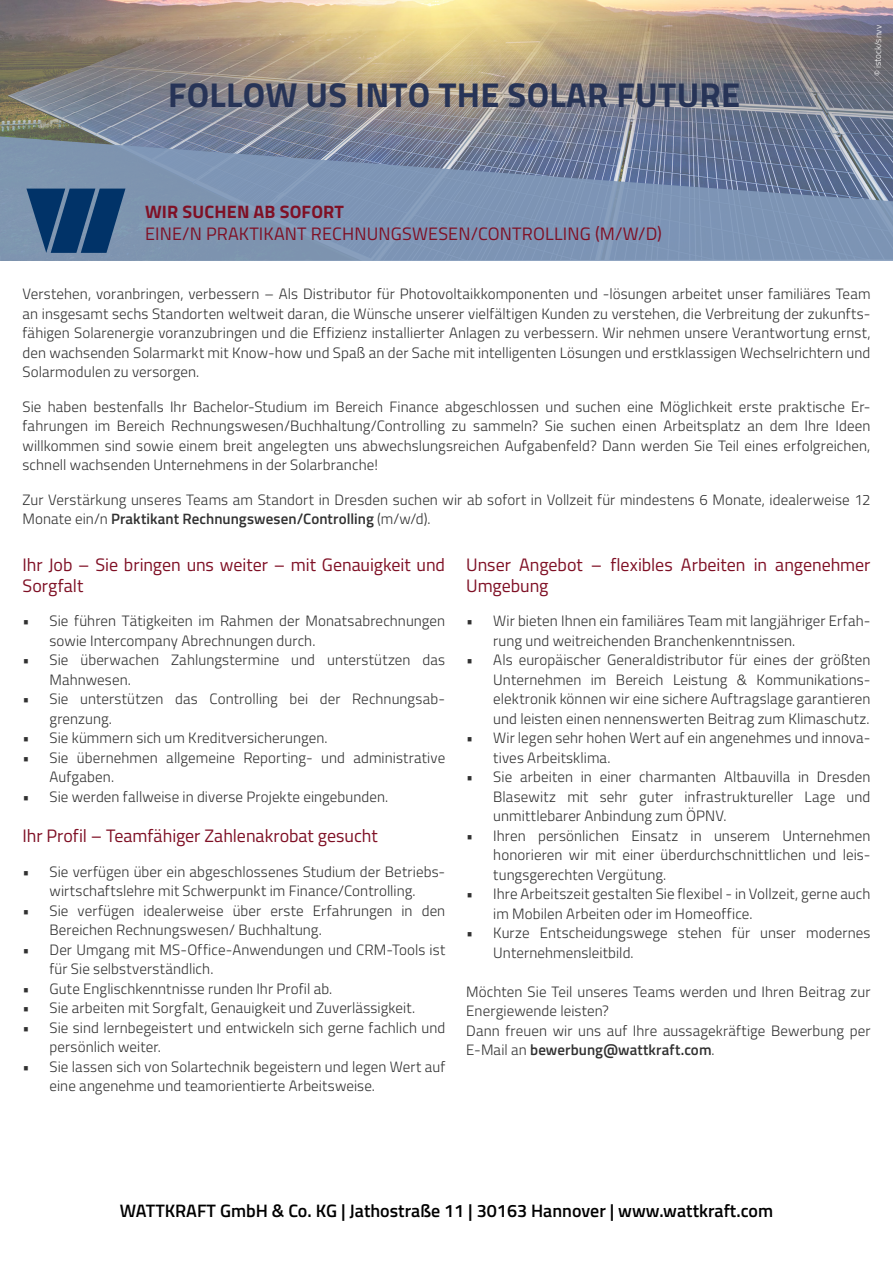
<style>
.page{position:relative;width:893px;height:1263px;background:#fff}
.page>*{position:absolute;margin:0;border:0;box-sizing:border-box;transform-origin:0 0}
.t1{font:700 34.5px "Titillium Web";letter-spacing:.01em;color:#273457}
.t2{font:18px/21px "Titillium Web";color:#7f1025}
.t3{font:600 18px "Titillium Web";color:#000}
.t4{font:700 18px "Titillium Web";letter-spacing:.01em;color:#7f1025}
.t5{font:300 15px/19.5px "Titillium Web";letter-spacing:.005em;color:#313131}
.t6{font:300 9px "Titillium Web";color:#fff}
.s1{font-weight:600}
</style>
<div class="page">
<img style="left:0;top:0;width:893px;height:136px">
<svg style="left:0;top:136px;width:893px;height:125px;background:#7a8ead"></svg>
<svg style="left:26px;top:189px;width:99px;height:64px;background:#254f7c"></svg>
<p class="t1" style="left:168px;top:68px;width:574px">FOLLOW US INTO THE SOLAR FUTURE</p>
<p class="t4" style="left:145px;top:198px;width:201px">WIR SUCHEN AB SOFORT</p>
<p class="t2" style="left:145px;top:222px;width:518px">EINE/N PRAKTIKANT RECHNUNGSWESEN/CONTROLLING (M/W/D)</p>
<p class="t6" style="left:871px;top:76px;width:52px;rotate:-89deg">© istock/snvv</p>
<p class="t5" style="left:22px;top:283px;width:850px;text-align:justify">Verstehen, voranbringen, verbessern – Als Distributor für Photovoltaikkomponenten und -lösungen arbeitet unser familiäres Team an insgesamt sechs Standorten weltweit daran, die Wünsche unserer vielfältigen Kunden zu verstehen, die Verbreitung der zukunfts&shy;fähigen Solarenergie voranzubringen und die Effizienz installierter Anlagen zu verbessern. Wir nehmen unsere Verantwortung ernst, den wachsenden Solarmarkt mit Know-how und Spaß an der Sache mit intelligenten Lösungen und erstklassigen Wechselrichtern und Solarmodulen zu versorgen.</p>
<p class="t5" style="left:22px;top:396px;width:849px;text-align:justify">Sie haben bestenfalls Ihr Bachelor-Studium im Bereich Finance abgeschlossen und suchen eine Möglichkeit erste praktische Er&shy;fahrungen im Bereich Rechnungswesen/Buchhaltung/Controlling zu sammeln? Sie suchen einen Arbeitsplatz an dem Ihre Ideen willkommen sind sowie einem breit angelegten uns abwechslungsreichen Aufgabenfeld? Dann werden Sie Teil eines erfolgreichen, schnell wachsenden Unternehmens in der Solarbranche!</p>
<p class="t5" style="left:22px;top:489px;width:849px">Zur Verstärkung unseres Teams am Standort in Dresden suchen wir ab sofort in Vollzeit für mindestens 6 Monate, idealerweise 12<br>Monate ein/n <span class="s1">Praktikant Rechnungswesen/Controlling</span> (m/w/d).</p>
<p class="t2" style="left:22px;top:553px;width:424px">Ihr Job – Sie bringen uns weiter – mit Genauigkeit und<br>Sorgfalt</p>
<p class="t5" style="left:50px;top:610px;width:397px;text-indent:-27px">• Sie führen Tätigkeiten im Rahmen der Monatsabrechnungen sowie Intercompany Abrechnungen durch.</p>
<p class="t5" style="left:50px;top:649px;width:397px;text-indent:-27px">• Sie überwachen Zahlungstermine und unterstützen das<br>Mahnwesen.</p>
<p class="t5" style="left:50px;top:688px;width:397px;text-indent:-27px">• Sie unterstützen das Controlling bei der Rechnungsab&shy;grenzung.</p>
<p class="t5" style="left:22px;top:727px;width:307px">• Sie kümmern sich um Kreditversicherungen.</p>
<p class="t5" style="left:50px;top:747px;width:397px;text-indent:-27px">• Sie übernehmen allgemeine Reporting- und administrative<br>Aufgaben.</p>
<p class="t5" style="left:22px;top:786px;width:367px">• Sie werden fallweise in diverse Projekte eingebunden.</p>
<p class="t2" style="left:22px;top:824px;width:357px">Ihr Profil – Teamfähiger Zahlenakrobat gesucht</p>
<p class="t5" style="left:22px;top:861px;width:424px;text-align:center">• Sie verfügen über ein abgeschlossenes Studium der Betriebs&shy;wirtschaftslehre mit Schwerpunkt im Finance/Controlling.</p>
<p class="t5" style="left:50px;top:900px;width:397px;text-indent:-27px">• Sie verfügen idealerweise über erste Erfahrungen in den<br>Bereichen Rechnungswesen/ Buchhaltung.</p>
<p class="t5" style="left:50px;top:939px;width:397px;text-indent:-27px">• Der Umgang mit MS-Office-Anwendungen und CRM-Tools ist für Sie selbstverständlich.</p>
<p class="t5" style="left:22px;top:978px;width:311px">• Gute Englischkenntnisse runden Ihr Profil ab.</p>
<p class="t5" style="left:22px;top:997px;width:394px">• Sie arbeiten mit Sorgfalt, Genauigkeit und Zuverlässigkeit.</p>
<p class="t5" style="left:50px;top:1017px;width:397px;text-indent:-27px">• Sie sind lernbegeistert und entwickeln sich gerne fachlich und persönlich weiter.</p>
<p class="t5" style="left:50px;top:1056px;width:397px;text-indent:-27px">• Sie lassen sich von Solartechnik begeistern und legen Wert auf eine angenehme und teamorientierte Arbeitsweise.</p>
<p class="t2" style="left:466px;top:553px;width:406px">Unser Angebot – flexibles Arbeiten in angenehmer<br>Umgebung</p>
<p class="t5" style="left:493px;top:610px;width:379px;text-indent:-27px">• Wir bieten Ihnen ein familiäres Team mit langjähriger Erfah&shy;rung und weitreichenden Branchenkenntnissen.</p>
<p class="t5" style="left:493px;top:649px;width:379px;text-align:justify;text-indent:-27px">• Als europäischer Generaldistributor für eines der größten Unternehmen im Bereich Leistung &amp; Kommunikations&shy;elektronik können wir eine sichere Auftragslage garantieren und leisten einen nennenswerten Beitrag zum Klimaschutz.</p>
<p class="t5" style="left:493px;top:727px;width:379px;text-indent:-27px">• Wir legen sehr hohen Wert auf ein angenehmes und innova&shy;tives Arbeitsklima.</p>
<p class="t5" style="left:493px;top:766px;width:379px;text-align:justify;text-indent:-27px">• Sie arbeiten in einer charmanten Altbauvilla in Dresden Blasewitz mit sehr guter infrastruktureller Lage und unmittlebarer Anbindung zum ÖPNV.</p>
<p class="t5" style="left:493px;top:825px;width:379px;text-align:justify;text-indent:-27px">• Ihren persönlichen Einsatz in unserem Unternehmen honorieren wir mit einer überdurchschnittlichen und leis&shy;tungsgerechten Vergütung.</p>
<p class="t5" style="left:493px;top:883px;width:379px;text-indent:-27px">• Ihre Arbeitszeit gestalten Sie flexibel - in Vollzeit, gerne auch im Mobilen Arbeiten oder im Homeoffice.</p>
<p class="t5" style="left:493px;top:922px;width:379px;text-indent:-27px">• Kurze Entscheidungswege stehen für unser modernes<br>Unternehmensleitbild.</p>
<p class="t5" style="left:466px;top:981px;width:406px">Möchten Sie Teil unseres Teams werden und Ihren Beitrag zur<br>Energiewende leisten?</p>
<p class="t5" style="left:466px;top:1020px;width:406px">Dann freuen wir uns auf Ihre aussagekräftige Bewerbung per<br>E-Mail an <span class="s1">bewerbung@wattkraft.com</span>.</p>
<p class="t3" style="left:120px;top:1197px;width:655px">WATTKRAFT GmbH &amp; Co. KG | Jathostraße 11 | 30163 Hannover | www.wattkraft.com</p>
</div>
